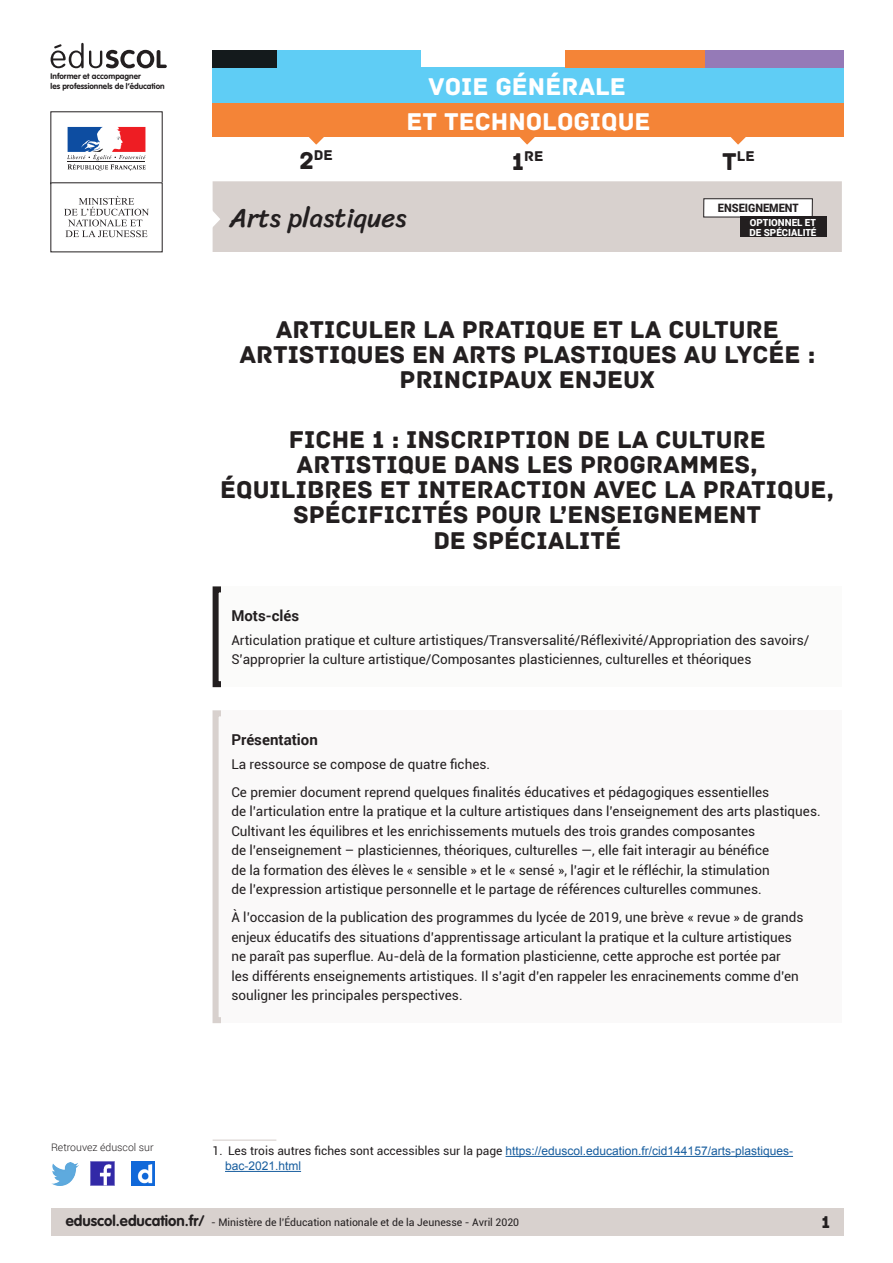
<style>
.page{position:relative;width:893px;height:1263px;background:#fff}
.page>*{position:absolute;margin:0;border:0;box-sizing:border-box;transform-origin:0 0}
.t1{font:27px "Sriracha";color:#231f20}
._01_titre_doc{font:25.5px/25.2px "Archive";color:#231f20;text-align:center}
.t2{font:25.5px "Archive";color:#fff}
.Folio{font:18px "Archive";color:#231f20}
.t3{font:700 15px "Roboto";color:#231f20}
.t4{font:14.85px "Archive";color:#231f20}
.t5{font:13.5px/19.5px "Roboto";color:#231f20}
._11_note_bas_de_page{font:12px/15px "Arial";color:#175d9e}
.t6{font:900 11.55px "Roboto";color:#231f20;scale:.94 1}
.Pied_de_Page{font:10.5px "Roboto";color:#231f20}
.t7{font:300 10.5px "Roboto";color:#231f20}
.t8{font:900 9.75px/9.8px "Roboto";color:#fff}
.t9{font:700 8.1px/9.8px "VAG Rounded Std";color:#231f20}
.s1{font-size:25.5px}
.s2{font-family:"Roboto";color:#231f20}
.s3{font-family:"VAG Rounded Std";font-weight:700;font-size:15px}
</style>
<div class="page">
<div style="left:51px;top:1209px;width:792px;height:27px;background:#d8d1ce"></div>
<img style="left:91px;top:1162px;width:23px;height:23px">
<img style="left:51px;top:1163px;width:28px;height:22px">
<img style="left:132px;top:1162px;width:22px;height:23px">
<svg style="left:730px;top:137px;width:16px;height:8px"></svg>
<svg style="left:519px;top:137px;width:16px;height:8px"></svg>
<svg style="left:309px;top:137px;width:15px;height:8px"></svg>
<div style="left:213px;top:68px;width:630px;height:69px;background:#5fcdf5"></div>
<div style="left:277px;top:50px;width:143px;height:18px;background:#5fcdf5"></div>
<div style="left:213px;top:50px;width:64px;height:18px;background:#141a1c"></div>
<div style="left:704px;top:50px;width:139px;height:18px;background:#957ab7"></div>
<div style="left:565px;top:50px;width:140px;height:18px;background:#f48437"></div>
<svg style="left:67px;top:127px;width:79px;height:44px"></svg>
<hr style="left:67px;top:161px;width:78px;height:1px;background:#231f20">
<svg style="left:64px;top:196px;width:85px;height:41px"></svg>
<svg style="left:51px;top:43px;width:116px;height:25px"></svg>
<svg style="left:212px;top:181px;width:630px;height:71px;background:#d8d1cf"></svg>
<div style="left:740px;top:217px;width:87px;height:20px;background:#231f20"></div>
<div style="left:213px;top:103px;width:631px;height:34px;background:#f48437"></div>
<div style="left:213px;top:586px;width:629px;height:101px;background:#fbfbfa"></div>
<div style="left:213px;top:710px;width:629px;height:313px;background:#faf9f9"></div>
<div style="left:213px;top:710px;width:629px;height:313px;border:6px solid #d8d1ce"></div>
<hr style="left:213px;top:1139px;width:63px;height:2px;background:#d8d1ce">
<hr style="left:505px;top:1156px;width:288px;height:1px;background:#175d9e">
<hr style="left:225px;top:1171px;width:76px;height:1px;background:#175d9e">
<p class="t9" style="left:51px;top:71px;width:116px">Informer et accompagner<br>les professionnels de l’éducation</p>
<h2 class="t2" style="left:429px;top:71px;width:199px">VOIE GÉNÉRALE</h2>
<h2 class="t2" style="left:407px;top:106px;width:245px">ET TECHNOLOGIQUE</h2>
<p class="t4" style="left:300px;top:147px;width:35px"><span class="s1">2</span>DE</p>
<p class="t4" style="left:512px;top:148px;width:33px"><span class="s1">1</span>RE</p>
<p class="t4" style="left:722px;top:148px;width:34px"><span class="s1">T</span>LE</p>
<h1 class="t1" style="left:229px;top:202px;width:179px">Arts plastiques</h1>
<p class="t6" style="left:718px;top:199px;width:87px">ENSEIGNEMENT</p>
<p class="t8" style="left:749px;top:217px;width:68px">OPTIONNEL ET<br>DE SPÉCIALITÉ</p>
<p class="_01_titre_doc" style="left:239px;top:317px;width:577px">ARTICULER LA PRATIQUE ET LA CULTURE<br>ARTISTIQUES EN ARTS PLASTIQUES AU LYCÉE :<br>PRINCIPAUX ENJEUX</p>
<p class="_01_titre_doc" style="left:220px;top:427px;width:615px">FICHE 1 : INSCRIPTION DE LA CULTURE<br>ARTISTIQUE DANS LES PROGRAMMES,<br>ÉQUILIBRES ET INTERACTION AVEC LA PRATIQUE,<br>SPÉCIFICITÉS POUR L’ENSEIGNEMENT<br>DE SPÉCIALITÉ</p>
<p class="t3" style="left:231px;top:605px;width:69px">Mots-clés</p>
<p class="t5" style="left:231px;top:630px;width:580px">Articulation pratique et culture artistiques/Transversalité/Réflexivité/Appropriation des savoirs/<br>S’approprier la culture artistique/Composantes plasticiennes, culturelles et théoriques</p>
<p class="t3" style="left:231px;top:729px;width:88px">Présentation</p>
<p class="t5" style="left:231px;top:749px;width:539px;line-height:28px">La ressource se compose de quatre fiches.<br>Ce premier document reprend quelques finalités éducatives et pédagogiques essentielles</p>
<p class="t5" style="left:231px;top:801px;width:591px">de l’articulation entre la pratique et la culture artistiques dans l’enseignement des arts plastiques.<br>Cultivant les équilibres et les enrichissements mutuels des trois grandes composantes<br>de l’enseignement – plasticiennes, théoriques, culturelles —, elle fait interagir au bénéfice<br>de la formation des élèves le « sensible » et le « sensé », l’agir et le réfléchir, la stimulation<br>de l’expression artistique personnelle et le partage de références culturelles communes.</p>
<p class="t5" style="left:231px;top:907px;width:574px">À l’occasion de la publication des programmes du lycée de 2019, une brève « revue » de grands enjeux éducatifs des situations d’apprentissage articulant la pratique et la culture artistiques ne paraît pas superflue. Au-delà de la formation plasticienne, cette approche est portée par<br>les différents enseignements artistiques. Il s’agit d’en rappeler les enracinements comme d’en souligner les principales perspectives.</p>
<p class="t7" style="left:51px;top:1140px;width:104px">Retrouvez éduscol sur</p>
<p class="_11_note_bas_de_page" style="left:225px;top:1143px;width:569px;text-indent:-12px"><span class="s2">1. Les trois autres fiches sont accessibles sur la page</span> https://eduscol.education.fr/cid144157/arts-plastiques&shy;bac-2021.html</p>
<p class="Pied_de_Page" style="left:66px;top:1215px;width:455px"><span class="s3">eduscol.education.fr/</span> - Ministère de l’Éducation nationale et de la Jeunesse - Avril 2020</p>
<p class="Folio" style="left:821px;top:1211px;width:10px">1</p>
</div>
